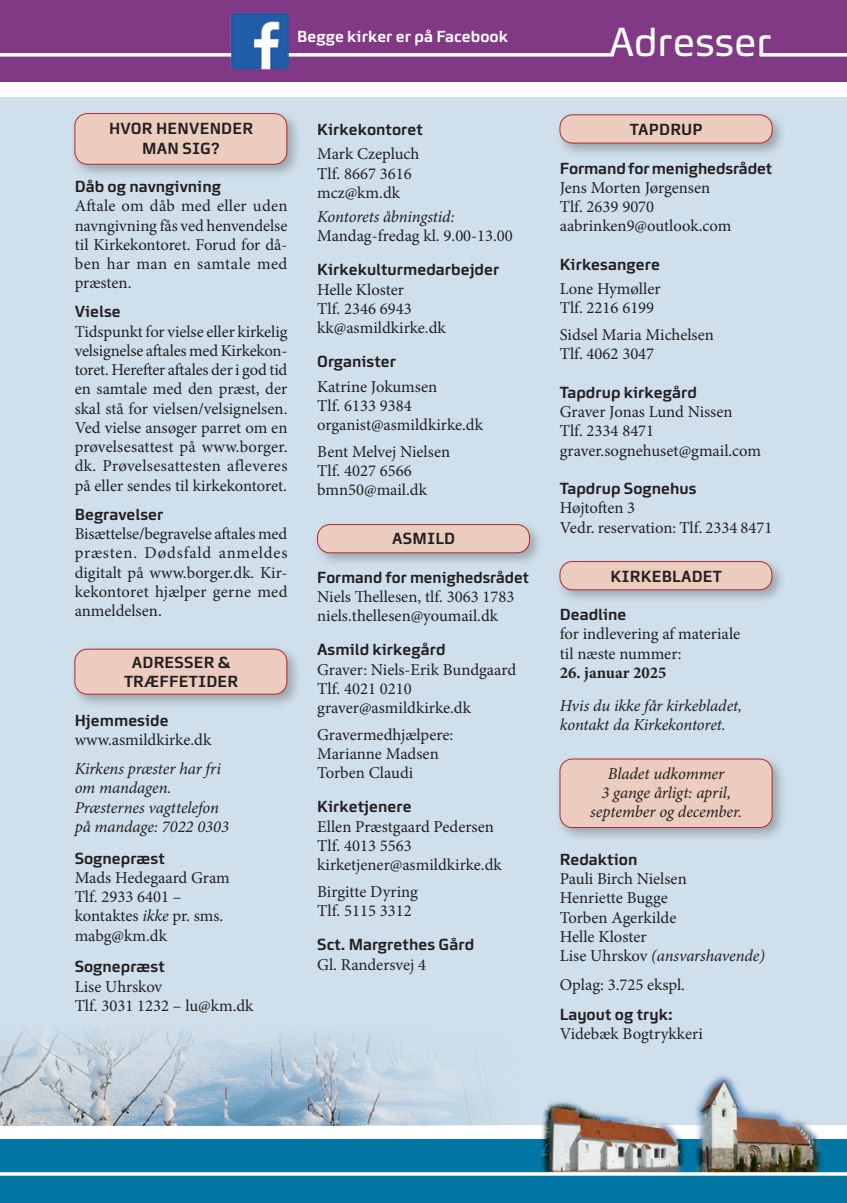
<style>
.page{position:relative;width:847px;height:1203px;background:#fff}
.page>*{position:absolute;margin:0;border:0;box-sizing:border-box;transform-origin:0 0}
.t1{font:42px "Super Brugsen";color:#fff}
.t2{font:16.62px/19.2px "Minion Pro";color:#231f20}
.t3{font:700 16.62px "Super Brugsen";color:#231f20}
.t4{font:italic 16.62px/19.2px "Minion Pro";letter-spacing:-.005em;color:#231f20}
.t5{font:700 16.62px "Super Brugsen";color:#fff}
.t6{font:700 16.62px "Minion Pro";color:#231f20}
.s1{font-family:"Super Brugsen";font-weight:700}
.s2{font-style:italic}
.s3{font-style:normal}
</style>
<div class="page">
<div style="left:0;top:97px;width:847px;height:1028px;background:#cfe0ec"></div>
<div style="left:0;top:0;width:847px;height:81px;background:#813986"></div>
<svg style="left:0;top:53px;width:614px;height:4px;background:#eee5ef"></svg>
<svg style="left:760px;top:53px;width:87px;height:4px"></svg>
<div style="left:0;top:1140px;width:847px;height:63px;background:#0076a5"></div>
<div style="left:70px;top:108px;width:232px;height:71px;background:#231f20;opacity:.3"></div>
<div style="left:75px;top:114px;width:212px;height:50px;background:#ebccbf;border-radius:12px"></div>
<div style="left:74px;top:113px;width:213px;height:52px;border:1px solid #b3292f;border-radius:12px"></div>
<div style="left:70px;top:644px;width:232px;height:65px;background:#231f20;opacity:.3"></div>
<div style="left:75px;top:649px;width:212px;height:45px;background:#ebccbf;border-radius:12px"></div>
<div style="left:74px;top:649px;width:213px;height:46px;border:1px solid #b3292f;border-radius:12px"></div>
<div style="left:312px;top:519px;width:232px;height:49px;background:#231f20;opacity:.3"></div>
<div style="left:317px;top:525px;width:212px;height:28px;background:#ebccbf;border-radius:12px"></div>
<div style="left:317px;top:524px;width:213px;height:29px;border:1px solid #b3292f;border-radius:12px"></div>
<div style="left:555px;top:110px;width:232px;height:48px;background:#231f20;opacity:.3"></div>
<div style="left:560px;top:115px;width:212px;height:28px;background:#ebccbf;border-radius:12px"></div>
<div style="left:559px;top:114px;width:213px;height:29px;border:1px solid #b3292f;border-radius:12px"></div>
<div style="left:555px;top:556px;width:232px;height:49px;background:#231f20;opacity:.3"></div>
<div style="left:560px;top:562px;width:212px;height:28px;background:#ebccbf;border-radius:12px"></div>
<div style="left:559px;top:561px;width:213px;height:29px;border:1px solid #b3292f;border-radius:12px"></div>
<div style="left:555px;top:754px;width:232px;height:89px;background:#231f20;opacity:.3"></div>
<div style="left:560px;top:759px;width:212px;height:69px;background:#ebccbf;border-radius:12px"></div>
<div style="left:559px;top:759px;width:213px;height:69px;border:1px solid #b3292f;border-radius:12px"></div>
<img style="left:692px;top:1075px;width:139px;height:97px">
<img style="left:540px;top:1102px;width:152px;height:70px">
<svg style="left:0;top:1172px;width:847px;height:4px;background:#e1edf2"></svg>
<img style="left:231px;top:12px;width:57px;height:58px">
<img style="left:0;top:1029px;width:544px;height:97px">
<p class="t5" style="left:297px;top:28px;width:212px">Begge kirker er på Facebook</p>
<p class="t3" style="left:109px;top:120px;width:146px">HVOR HENVENDER</p>
<p class="t3" style="left:142px;top:139px;width:79px">MAN SIG?</p>
<p class="t3" style="left:75px;top:177px;width:148px">Dåb og navngivning</p>
<p class="t2" style="left:75px;top:196px;width:214px;text-align:justify">Aftale om dåb med eller uden navngivning fås ved henvendelse til Kirkekontoret. Forud for då&shy;ben har man en samtale med præsten.</p>
<p class="t3" style="left:75px;top:303px;width:48px">Vielse</p>
<p class="t2" style="left:75px;top:322px;width:214px;text-align:justify">Tidspunkt for vielse eller kirkelig velsignelse aftales med Kirkekon&shy;toret. Herefter aftales der i god tid en samtale med den præst, der skal stå for vielsen/velsignelsen.<br>Ved vielse ansøger parret om en prøvelsesattest på www.borger. dk. Prøvelsesattesten afleveres på eller sendes til kirkekontoret.</p>
<p class="t3" style="left:75px;top:505px;width:90px">Begravelser</p>
<p class="t2" style="left:75px;top:524px;width:214px;text-align:justify">Bisættelse/begravelse aftales med præsten. Dødsfald anmeldes digitalt på www.borger.dk. Kir&shy;kekontoret hjælper gerne med anmeldelsen.</p>
<p class="t3" style="left:132px;top:654px;width:100px">ADRESSER &amp;</p>
<p class="t3" style="left:124px;top:673px;width:116px">TRÆFFETIDER</p>
<p class="t3" style="left:75px;top:711px;width:96px">Hjemmeside</p>
<p class="t2" style="left:75px;top:730px;width:138px">www.asmildkirke.dk</p>
<p class="t4" style="left:75px;top:759px;width:148px">Kirkens præster har fri</p>
<p class="t4" style="left:75px;top:778px;width:98px">om mandagen.</p>
<p class="t4" style="left:75px;top:798px;width:146px">Præsternes vagttelefon</p>
<p class="t4" style="left:75px;top:817px;width:156px">på mandage: 7022 0303</p>
<p class="t2" style="left:75px;top:849px;width:157px"><span class="s1">Sognepræst<br></span>Mads Hedegaard Gram</p>
<p class="t2" style="left:75px;top:887px;width:108px">Tlf. 2933 6401 –</p>
<p class="t2" style="left:75px;top:906px;width:150px">kontaktes <span class="s2">ikke</span> pr. sms.</p>
<p class="t2" style="left:75px;top:926px;width:94px">mabg@km.dk</p>
<p class="t3" style="left:75px;top:958px;width:92px">Sognepræst</p>
<p class="t2" style="left:75px;top:977px;width:89px">Lise Uhrskov</p>
<p class="t2" style="left:75px;top:996px;width:180px">Tlf. 3031 1232 – lu@km.dk</p>
<p class="t3" style="left:317px;top:121px;width:107px">Kirkekontoret</p>
<p class="t2" style="left:317px;top:144px;width:104px">Mark Czepluch<br>Tlf. 8667 3616 mcz@km.dk</p>
<p class="t4" style="left:317px;top:207px;width:139px">Kontorets åbningstid:</p>
<p class="t2" style="left:317px;top:226px;width:197px">Mandag-fredag kl. 9.00-13.00</p>
<p class="t3" style="left:317px;top:261px;width:184px">Kirkekulturmedarbejder</p>
<p class="t2" style="left:317px;top:280px;width:88px">Helle Kloster</p>
<p class="t2" style="left:317px;top:299px;width:96px">Tlf. 2346 6943</p>
<p class="t2" style="left:317px;top:318px;width:130px">kk@asmildkirke.dk</p>
<p class="t3" style="left:317px;top:353px;width:80px">Organister</p>
<p class="t2" style="left:317px;top:377px;width:121px">Katrine Jokumsen</p>
<p class="t2" style="left:317px;top:396px;width:96px">Tlf. 6133 9384</p>
<p class="t2" style="left:317px;top:415px;width:167px">organist@asmildkirke.dk</p>
<p class="t2" style="left:317px;top:442px;width:134px">Bent Melvej Nielsen</p>
<p class="t2" style="left:317px;top:461px;width:96px">Tlf. 4027 6566</p>
<p class="t2" style="left:317px;top:480px;width:111px">bmn50@mail.dk</p>
<p class="t3" style="left:392px;top:530px;width:65px">ASMILD</p>
<p class="t3" style="left:317px;top:568px;width:213px">Formand for menighedsrådet</p>
<p class="t2" style="left:317px;top:587px;width:199px">Niels Thellesen, tlf. 3063 1783</p>
<p class="t2" style="left:317px;top:606px;width:182px">niels.thellesen@youmail.dk</p>
<p class="t3" style="left:317px;top:641px;width:130px">Asmild kirkegård</p>
<p class="t2" style="left:317px;top:660px;width:200px">Graver: Niels-Erik Bundgaard</p>
<p class="t2" style="left:317px;top:679px;width:96px">Tlf. 4021 0210</p>
<p class="t2" style="left:317px;top:698px;width:155px">graver@asmildkirke.dk</p>
<p class="t2" style="left:317px;top:725px;width:138px">Gravermedhjælpere:</p>
<p class="t2" style="left:317px;top:744px;width:123px">Marianne Madsen</p>
<p class="t2" style="left:317px;top:763px;width:98px">Torben Claudi</p>
<p class="t3" style="left:317px;top:798px;width:96px">Kirketjenere</p>
<p class="t2" style="left:317px;top:817px;width:178px">Ellen Præstgaard Pedersen</p>
<p class="t2" style="left:317px;top:836px;width:96px">Tlf. 4013 5563</p>
<p class="t2" style="left:317px;top:855px;width:186px">kirketjener@asmildkirke.dk</p>
<p class="t2" style="left:317px;top:882px;width:102px">Birgitte Dyring</p>
<p class="t2" style="left:317px;top:901px;width:96px">Tlf. 5115 3312</p>
<p class="t3" style="left:317px;top:936px;width:158px">Sct. Margrethes Gård</p>
<p class="t2" style="left:317px;top:955px;width:110px">Gl. Randersvej 4</p>
<p class="t1" style="left:609px;top:19px;width:165px">Adresser</p>
<p class="t3" style="left:630px;top:121px;width:74px">TAPDRUP</p>
<p class="t3" style="left:560px;top:159px;width:214px">Formand for menighedsrådet</p>
<p class="t2" style="left:560px;top:178px;width:152px">Jens Morten Jørgensen</p>
<p class="t2" style="left:560px;top:197px;width:96px">Tlf. 2639 9070</p>
<p class="t2" style="left:560px;top:217px;width:173px">aabrinken9@outlook.com</p>
<p class="t3" style="left:560px;top:255px;width:102px">Kirkesangere</p>
<p class="t2" style="left:560px;top:279px;width:102px">Lone Hymøller<br>Tlf. 2216 6199</p>
<p class="t2" style="left:560px;top:325px;width:156px">Sidsel Maria Michelsen<br>Tlf. 4062 3047</p>
<p class="t3" style="left:560px;top:383px;width:139px">Tapdrup kirkegård</p>
<p class="t2" style="left:560px;top:402px;width:174px">Graver Jonas Lund Nissen</p>
<p class="t2" style="left:560px;top:421px;width:96px">Tlf. 2334 8471</p>
<p class="t2" style="left:560px;top:441px;width:203px">graver.sognehuset@gmail.com</p>
<p class="t3" style="left:560px;top:480px;width:138px">Tapdrup Sognehus</p>
<p class="t2" style="left:560px;top:498px;width:77px">Højtoften 3</p>
<p class="t2" style="left:560px;top:518px;width:214px">Vedr. reservation: Tlf. 2334 8471</p>
<p class="t3" style="left:610px;top:567px;width:113px">KIRKEBLADET</p>
<p class="t3" style="left:560px;top:606px;width:68px">Deadline</p>
<p class="t2" style="left:560px;top:624px;width:182px">for indlevering af materiale</p>
<p class="t2" style="left:560px;top:644px;width:123px">til næste nummer:</p>
<p class="t6" style="left:560px;top:661px;width:108px">26. januar 2025</p>
<p class="t4" style="left:560px;top:696px;width:184px">Hvis du ikke får kirkebladet, kontakt da Kirkekontoret.</p>
<p class="t4" style="left:608px;top:764px;width:118px">Bladet udkommer</p>
<p class="t4" style="left:601px;top:783px;width:131px">3 gange årligt: april,</p>
<p class="t4" style="left:590px;top:802px;width:153px">september og december.</p>
<p class="t3" style="left:560px;top:850px;width:79px">Redaktion</p>
<p class="t2" style="left:560px;top:869px;width:128px">Pauli Birch Nielsen</p>
<p class="t2" style="left:560px;top:889px;width:110px">Henriette Bugge</p>
<p class="t2" style="left:560px;top:908px;width:118px">Torben Agerkilde</p>
<p class="t2" style="left:560px;top:927px;width:88px">Helle Kloster</p>
<p class="t4" style="left:560px;top:946px;width:207px"><span class="s3">Lise Uhrskov</span> (ansvarshavende)</p>
<p class="t2" style="left:560px;top:975px;width:127px">Oplag: 3.725 ekspl.</p>
<p class="t3" style="left:560px;top:1005px;width:114px">Layout og tryk:</p>
<p class="t2" style="left:560px;top:1024px;width:144px">Videbæk Bogtrykkeri</p>
</div>
